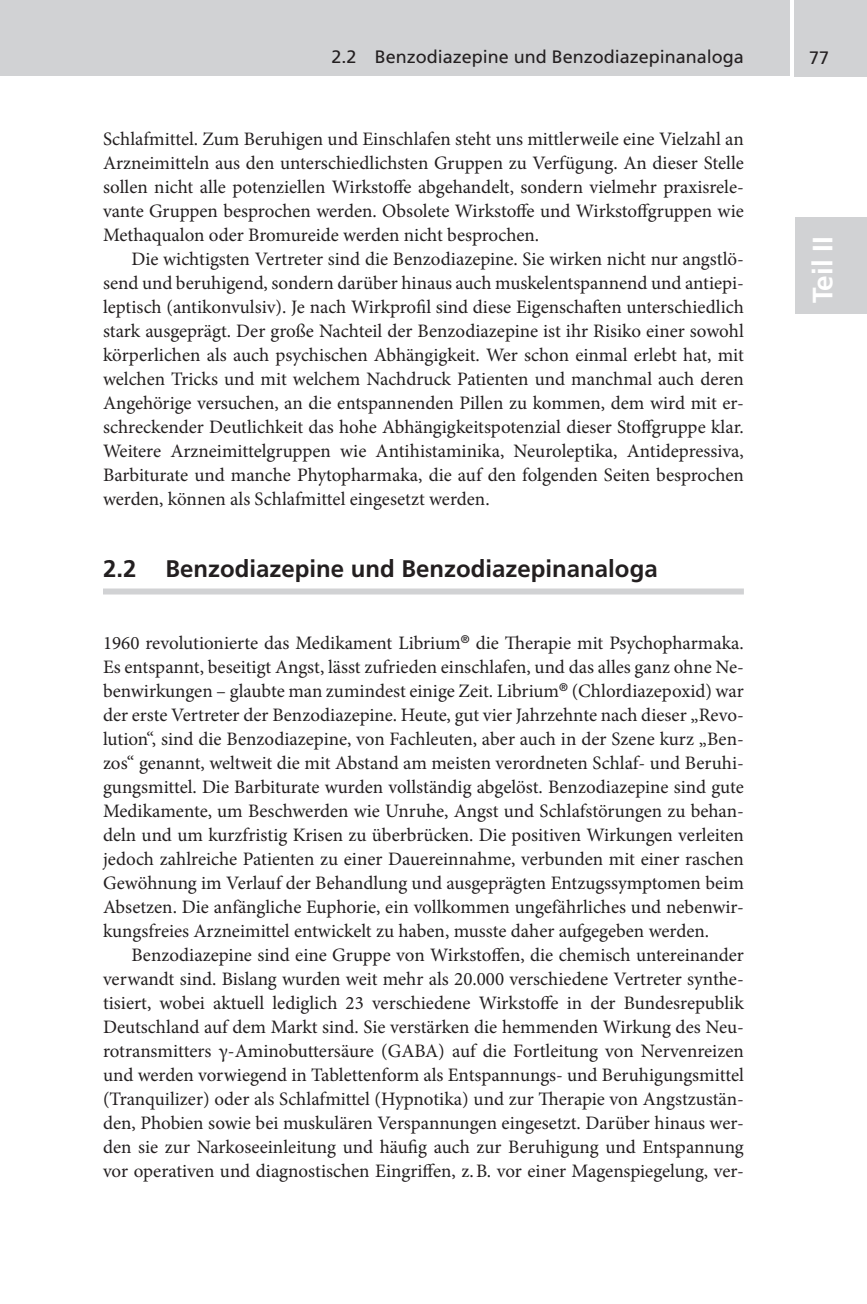
<style>
.page{position:relative;width:867px;height:1304px;background:#fff}
.page>*{position:absolute;margin:0;border:0;box-sizing:border-box;transform-origin:0 0}
.t1{font:700 28px "Frutiger LT";color:#fff}
.t2{font:700 24px "Frutiger LT";color:#231f20}
.t3{font:19px/24px "Minion Pro";color:#231f20;text-align:justify}
.t4{font:18px "Frutiger LT";color:#231f20}
</style>
<div class="page">
<div style="left:103px;top:588px;width:641px;height:6px;background:#d1d2d4"></div>
<hr style="left:0;top:0;width:3px;height:75px;background:#d1d2d4">
<div style="left:1px;top:0;width:788px;height:76px;background:#d1d2d4"></div>
<div style="left:794px;top:0;width:73px;height:76px;background:#d1d2d4"></div>
<div style="left:794px;top:217px;width:73px;height:96px;background:#d1d2d4"></div>
<p class="t4" style="left:332px;top:46px;width:414px">2.2 Benzodiazepine und Benzodiazepinanaloga</p>
<p class="t4" style="left:809px;top:47px;width:10px">77</p>
<p class="t3" style="left:103px;top:127px;width:642px">Schlafmittel. Zum Beruhigen und Einschlafen steht uns mittlerweile eine Vielzahl an Arzneimitteln aus den unterschiedlichsten Gruppen zu Verfügung. An dieser Stelle sollen nicht alle potenziellen Wirkstoffe abgehandelt, sondern vielmehr praxisrele&shy;vante Gruppen besprochen werden. Obsolete Wirkstoffe und Wirkstoffgruppen wie Methaqualon oder Bromureide werden nicht besprochen.</p>
<p class="t3" style="left:103px;top:247px;width:642px;text-indent:28px">Die wichtigsten Vertreter sind die Benzodiazepine. Sie wirken nicht nur angstlö&shy;send und beruhigend, sondern darüber hinaus auch muskelentspannend und antiepi&shy;leptisch (antikonvulsiv). Je nach Wirkprofil sind diese Eigenschaften unterschiedlich stark ausgeprägt. Der große Nachteil der Benzodiazepine ist ihr Risiko einer sowohl körperlichen als auch psychischen Abhängigkeit. Wer schon einmal erlebt hat, mit welchen Tricks und mit welchem Nachdruck Patienten und manchmal auch deren Angehörige versuchen, an die entspannenden Pillen zu kommen, dem wird mit er&shy;schreckender Deutlichkeit das hohe Abhängigkeitspotenzial dieser Stoffgruppe klar.<br>Weitere Arzneimittelgruppen wie Antihistaminika, Neuroleptika, Antidepressiva, Barbiturate und manche Phytopharmaka, die auf den folgenden Seiten besprochen werden, können als Schlafmittel eingesetzt werden.</p>
<p class="t2" style="left:103px;top:554px;width:556px">2.2 Benzodiazepine und Benzodiazepinanaloga</p>
<p class="t3" style="left:103px;top:631px;width:642px">1960 revolutionierte das Medikament Librium<sup>®</sup> die Therapie mit Psychopharmaka.<br>Es entspannt, beseitigt Angst, lässt zufrieden einschlafen, und das alles ganz ohne Ne&shy;benwirkungen – glaubte man zumindest einige Zeit. Librium<sup>®</sup> (Chlordiazepoxid) war der erste Vertreter der Benzodiazepine. Heute, gut vier Jahrzehnte nach dieser „Revo&shy;lution“, sind die Benzodiazepine, von Fachleuten, aber auch in der Szene kurz „Ben&shy;zos“ genannt, weltweit die mit Abstand am meisten verordneten Schlaf- und Beruhi&shy;gungsmittel. Die Barbiturate wurden vollständig abgelöst. Benzodiazepine sind gute Medikamente, um Beschwerden wie Unruhe, Angst und Schlafstörungen zu behan&shy;deln und um kurzfristig Krisen zu überbrücken. Die positiven Wirkungen verleiten jedoch zahlreiche Patienten zu einer Dauereinnahme, verbunden mit einer raschen Gewöhnung im Verlauf der Behandlung und ausgeprägten Entzugssymptomen beim Absetzen. Die anfängliche Euphorie, ein vollkommen ungefährliches und nebenwir&shy;kungsfreies Arzneimittel entwickelt zu haben, musste daher aufgegeben werden.</p>
<p class="t3" style="left:103px;top:943px;width:642px;text-indent:28px">Benzodiazepine sind eine Gruppe von Wirkstoffen, die chemisch untereinander verwandt sind. Bislang wurden weit mehr als 20.000 verschiedene Vertreter synthe&shy;tisiert, wobei aktuell lediglich 23 verschiedene Wirkstoffe in der Bundesrepublik Deutschland auf dem Markt sind. Sie verstärken die hemmenden Wirkung des Neu&shy;rotransmitters γ-Aminobuttersäure (GABA) auf die Fortleitung von Nervenreizen und werden vorwiegend in Tablettenform als Entspannungs- und Beruhigungsmittel (Tranquilizer) oder als Schlafmittel (Hypnotika) und zur Therapie von Angstzustän&shy;den, Phobien sowie bei muskulären Verspannungen eingesetzt. Darüber hinaus wer&shy;den sie zur Narkoseeinleitung und häufig auch zur Beruhigung und Entspannung vor operativen und diagnostischen Eingriffen, z.B. vor einer Magenspiegelung, ver-</p>
<h1 class="t1" style="left:806px;top:303px;width:68px;rotate:-90deg">Teil II</h1>
</div>
